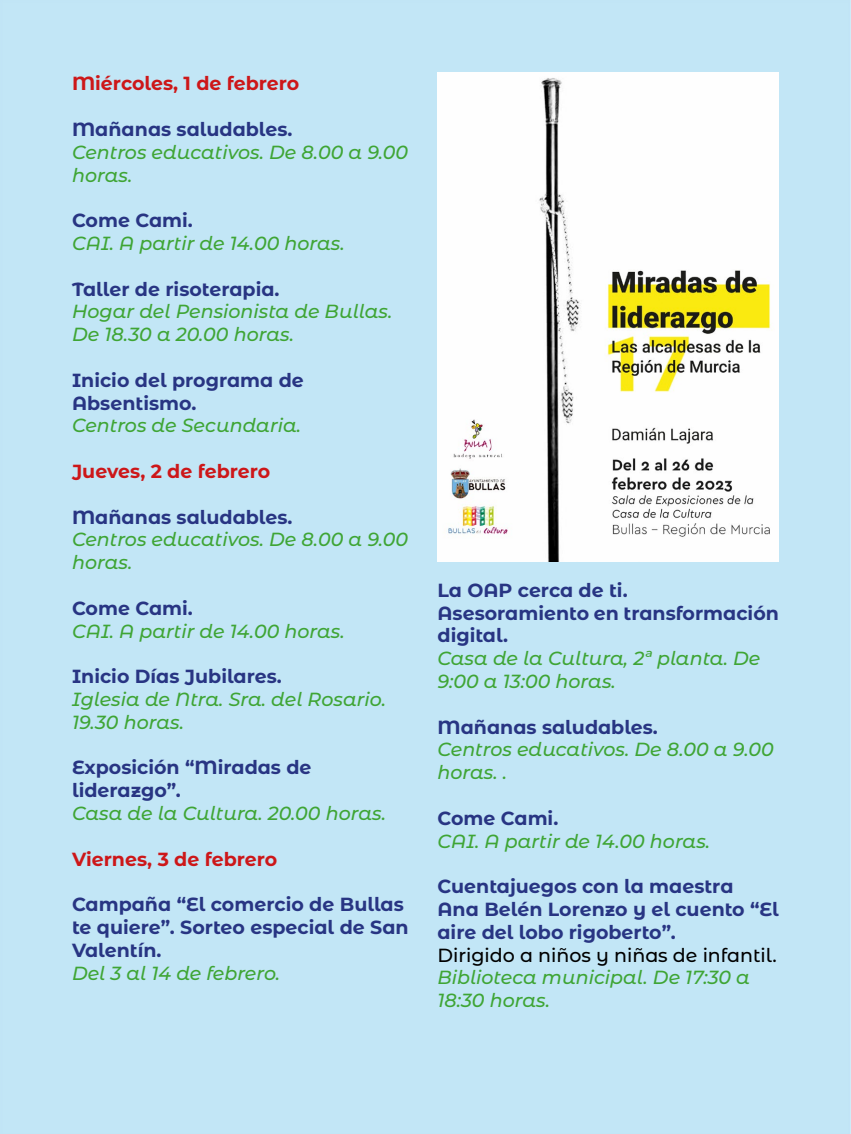
<style>
.page{position:relative;width:851px;height:1134px;background:#c2e6f6}
.page>*{position:absolute;margin:0;border:0;box-sizing:border-box;transform-origin:0 0}
.t1{font:italic 500 19px/22.8px "Montserrat Alternates";color:#3fa535}
.t2{font:700 19px/22.8px "Montserrat Alternates";color:#283583}
.t3{font:700 19px "Montserrat Alternates";color:#cd1719}
.t4{font:500 19px "Montserrat Alternates";color:#000}
</style>
<div class="page">
<img style="left:437px;top:72px;width:341px;height:489px">
<p class="t3" style="left:72px;top:70px;width:229px">Miércoles, 1 de febrero</p>
<p class="t2" style="left:72px;top:117px;width:222px">Mañanas saludables.</p>
<p class="t1" style="left:72px;top:140px;width:338px">Centros educativos. De 8.00 a 9.00 horas.</p>
<p class="t2" style="left:72px;top:208px;width:122px">Come Cami.</p>
<p class="t1" style="left:72px;top:231px;width:274px">CAI. A partir de 14.00 horas.</p>
<p class="t2" style="left:72px;top:276px;width:209px">Taller de risoterapia.</p>
<p class="t1" style="left:72px;top:299px;width:322px">Hogar del Pensionista de Bullas.<br>De 18.30 a 20.00 horas.</p>
<p class="t2" style="left:72px;top:368px;width:233px">Inicio del programa de<br>Absentismo.</p>
<p class="t1" style="left:72px;top:413px;width:230px">Centros de Secundaria.</p>
<p class="t3" style="left:72px;top:458px;width:200px">Jueves, 2 de febrero</p>
<p class="t2" style="left:72px;top:504px;width:222px">Mañanas saludables.</p>
<p class="t1" style="left:72px;top:527px;width:338px">Centros educativos. De 8.00 a 9.00 horas.</p>
<p class="t2" style="left:72px;top:596px;width:122px">Come Cami.</p>
<p class="t1" style="left:72px;top:619px;width:274px">CAI. A partir de 14.00 horas.</p>
<p class="t2" style="left:72px;top:664px;width:211px">Inicio Días Jubilares.</p>
<p class="t1" style="left:72px;top:687px;width:315px">Iglesia de Ntra. Sra. del Rosario.<br>19.30 horas.</p>
<p class="t2" style="left:72px;top:755px;width:241px">Exposición “Miradas de liderazgo”.</p>
<p class="t1" style="left:72px;top:801px;width:315px">Casa de la Cultura. 20.00 horas.</p>
<p class="t3" style="left:72px;top:845px;width:207px">Viernes, 3 de febrero</p>
<p class="t2" style="left:72px;top:892px;width:338px">Campaña “El comercio de Bullas te quiere”. Sorteo especial de San<br>Valentín.</p>
<p class="t1" style="left:72px;top:961px;width:209px">Del 3 al 14 de febrero.</p>
<p class="t2" style="left:437px;top:578px;width:343px">La OAP cerca de ti.<br>Asesoramiento en transformación digital.</p>
<p class="t1" style="left:437px;top:646px;width:324px">Casa de la Cultura, 2ª planta. De<br>9:00 a 13:00 horas.</p>
<p class="t2" style="left:437px;top:714px;width:222px">Mañanas saludables.</p>
<p class="t1" style="left:437px;top:737px;width:338px">Centros educativos. De 8.00 a 9.00 horas. .</p>
<p class="t2" style="left:437px;top:806px;width:122px">Come Cami.</p>
<p class="t1" style="left:437px;top:829px;width:274px">CAI. A partir de 14.00 horas.</p>
<p class="t2" style="left:437px;top:874px;width:343px">Cuentajuegos con la maestra<br>Ana Belén Lorenzo y el cuento “El aire del lobo rigoberto”.</p>
<p class="t4" style="left:437px;top:941px;width:341px">Dirigido a niños y niñas de infantil.</p>
<p class="t1" style="left:437px;top:965px;width:314px">Biblioteca municipal. De 17:30 a<br>18:30 horas.</p>
</div>
